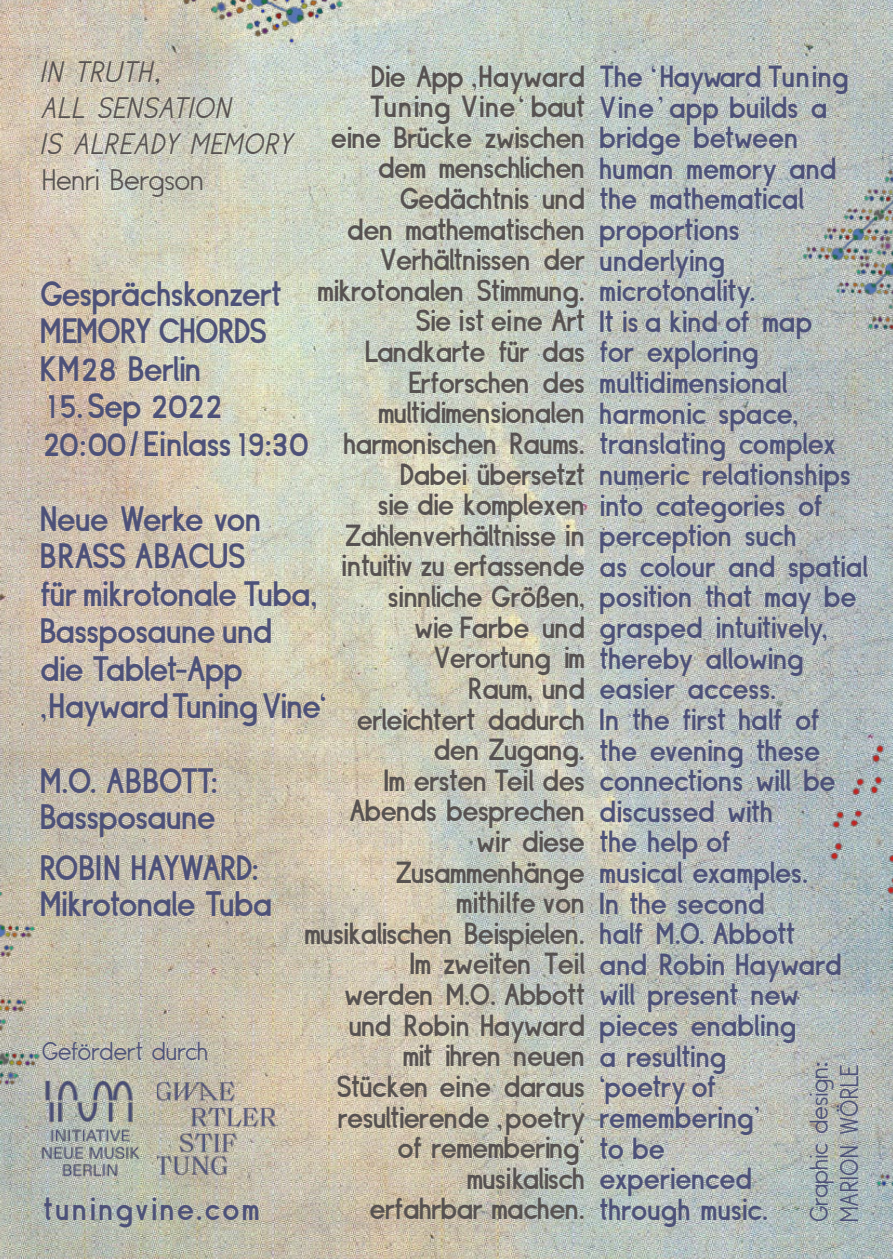
<style>
.page{position:relative;width:893px;height:1259px;background:#fff}
.page>*{position:absolute;margin:0;border:0;box-sizing:border-box;transform-origin:0 0}
.t1{font:600 33px/37.5px "Siple";letter-spacing:.015em;color:#4d5179}
.t2{font:600 30px "Siple";letter-spacing:.11em;color:#4d5179}
.t3{font:600 28.5px/30.6px "Siple";letter-spacing:.01em;color:#575251;text-align:right}
.t4{font:600 28.5px/30.6px "Siple";letter-spacing:.025em;color:#4d5179}
.t5{font:italic 300 27.6px/36px "Siple";letter-spacing:.08em;color:#575251}
.t6{font:300 27.6px "Siple";letter-spacing:.025em;color:#575251}
.t7{font:300 24px/30.6px "Siple";letter-spacing:.03em;color:#4d5179}
</style>
<div class="page">
<img style="left:0;top:0;width:893px;height:1259px">
<img style="left:31px;top:1068px;width:119px;height:119px">
<img style="left:158px;top:1081px;width:119px;height:95px">
<img style="left:104px;top:0;width:421px;height:130px">
<img style="left:753px;top:715px;width:140px;height:335px">
<img style="left:793px;top:107px;width:100px;height:293px">
<img style="left:847px;top:1033px;width:46px;height:226px">
<img style="left:0;top:1142px;width:44px;height:6px">
<img style="left:0;top:848px;width:91px;height:294px">
<img style="left:180px;top:0;width:217px;height:58px">
<p class="t5" style="left:44px;top:54px;width:252px">IN TRUTH,<br>ALL SENSATION<br>IS ALREADY MEMORY</p>
<p class="t6" style="left:44px;top:163px;width:162px">Henri Bergson</p>
<p class="t3" style="left:305px;top:60px;width:281px">Die App ‚Hayward<br>Tuning Vine‘ baut<br>eine Brücke zwischen dem menschlichen<br>Gedächtnis und<br>den mathematischen<br>Verhältnissen der mikrotonalen Stimmung.<br>Sie ist eine Art<br>Landkarte für das<br>Erforschen des multidimensionalen harmonischen Raums.<br>Dabei übersetzt<br>sie die komplexen<br>Zahlenverhältnisse in intuitiv zu erfassende sinnliche Größen,<br>wie Farbe und<br>Verortung im<br>Raum, und<br>erleichtert dadurch<br>den Zugang.<br>Im ersten Teil des<br>Abends besprechen<br>wir diese<br>Zusammenhänge<br>mithilfe von musikalischen Beispielen.<br>Im zweiten Teil<br>werden M.O. Abbott und Robin Hayward<br>mit ihren neuen<br>Stücken eine daraus resultierende ‚poetry<br>of remembering‘ musikalisch<br>erfahrbar machen.</p>
<p class="t4" style="left:601px;top:60px;width:269px">The ‘ Hayward Tuning<br>Vine’ app builds a bridge between human memory and the mathematical proportions underlying microtonality.<br>It is a kind of map<br>for exploring multidimensional harmonic space, translating complex numeric relationships into categories of perception such<br>as colour and spatial position that may be grasped intuitively, thereby allowing easier access.<br>In the first half of<br>the evening these connections will be discussed with<br>the help of<br>musical examples.<br>In the second<br>half M.O. Abbott<br>and Robin Hayward will present new pieces enabling<br>a resulting<br>‘poetry of remembering’<br>to be<br>experienced<br>through music.</p>
<p class="t1" style="left:41px;top:274px;width:242px">Gesprächskonzert<br>MEMORY CHORDS<br>KM28 Berlin</p>
<p class="t1" style="left:41px;top:386px;width:269px">15. Sep 2022<br>20:00/ Einlass19:30</p>
<p class="t1" style="left:41px;top:499px;width:287px">Neue Werke von<br>BRASS ABACUS<br>für mikrotonale Tuba,<br>Bassposaune und<br>die Tablet–App ‚Hayward Tuning Vine‘</p>
<p class="t1" style="left:41px;top:762px;width:178px;line-height:36px">M.O. ABBOTT:<br>Bassposaune</p>
<p class="t1" style="left:41px;top:849px;width:233px;line-height:36px">ROBIN HAYWARD:<br>Mikrotonale Tuba</p>
<p class="t7" style="left:43px;top:1036px;width:167px">Gefördert durch</p>
<p class="t7" style="left:804px;top:1221px;width:161px;rotate:-90deg">Graphic design:<br>MARION WÖRLE</p>
<p class="t2" style="left:45px;top:1188px;width:217px">tuningvine.com</p>
</div>
